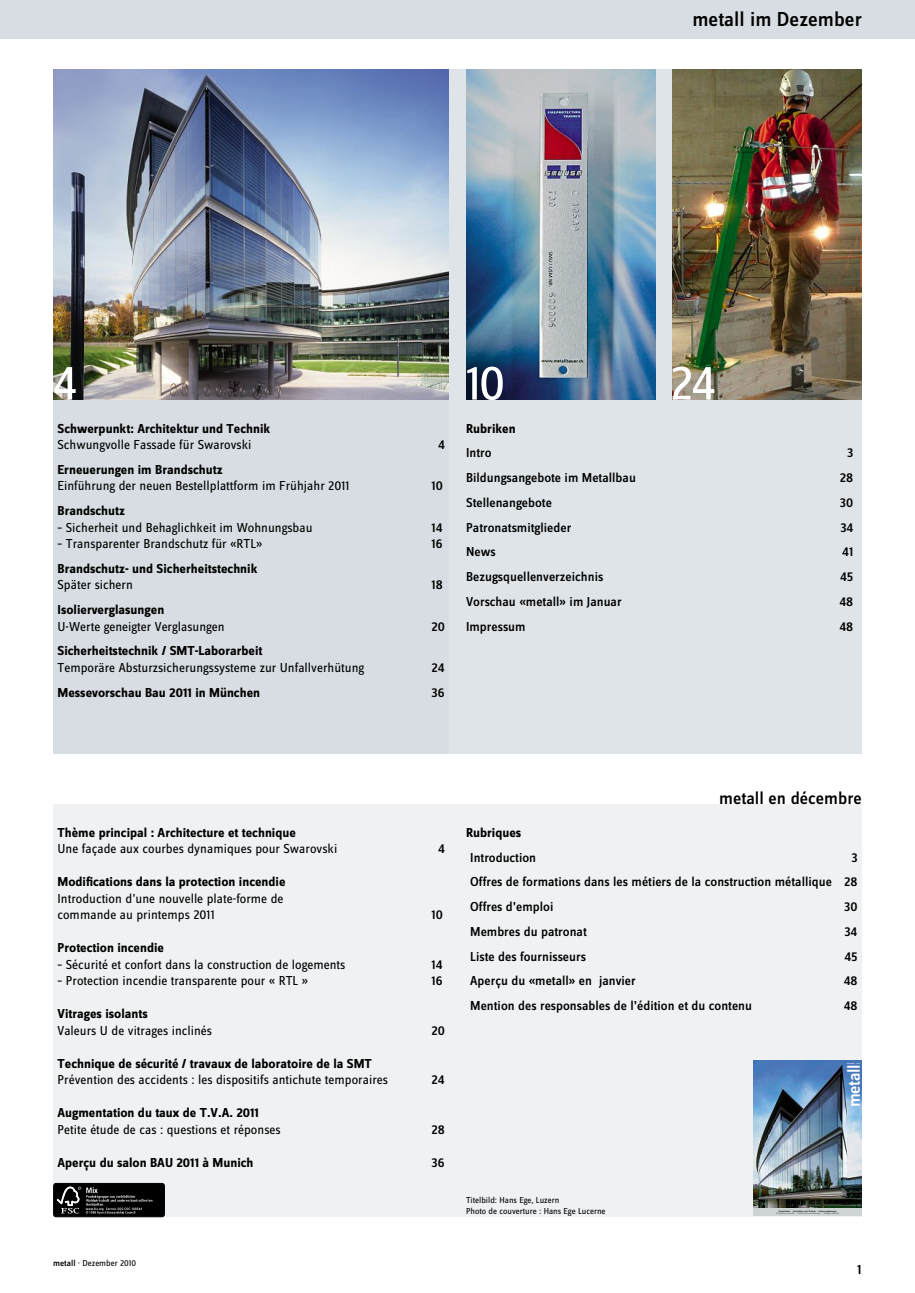
<style>
.page{position:relative;width:915px;height:1293px;background:#fff}
.page>*{position:absolute;margin:0;border:0;box-sizing:border-box;transform-origin:0 0}
.t1{font:51px "Zine Sans Dis Regular Roman OV QQSDMC";color:#fff}
.t2{font:21px "Zine Sans Dis Medium Roman OV HQSDMC";color:#000}
.t3{font:18px "Zine Sans Dis Medium Roman OV HQSDMC";color:#000}
.t4{font:18px "Zine Sans Dis Medium Roman OV HQSDMC";color:#fff}
.t5{font:14.25px "Zine Sans Dis Medium Roman OV HQSDMC";color:#000}
.t6{font:13.5px/16.5px "Zine Sans Dis Regular Roman OV QQSDMC";color:#000}
.t7{font:13.5px "Zine Sans Dis Bold Roman OV IQSDMC";color:#000}
.t8{font:13.5px/24.8px "Zine Sans Dis Medium Roman OV HQSDMC";color:#000;text-align:justify}
.t9{font:9px/10.5px "Zine Sans Dis Regular Roman OV QQSDMC";color:#000}
.t10{font:2.4px "Zine Sans Dis Medium Roman OV HQSDMC";color:#626262}
.t11{font:2.4px "Zine Sans Dis Medium Roman OV HQSDMC";color:#000}
.s1{font-family:"Zine Sans Dis Medium Roman OV HQSDMC"}
</style>
<div class="page">
<div style="left:0;top:0;width:914px;height:38px;background:#d7dde2"></div>
<div style="left:53px;top:804px;width:808px;height:412px;background:#eff1f2"></div>
<div style="left:449px;top:69px;width:412px;height:685px;background:#dfe4e8"></div>
<div style="left:53px;top:69px;width:396px;height:685px;background:#d7dde2"></div>
<img style="left:753px;top:1061px;width:108px;height:148px">
<div style="left:753px;top:1209px;width:108px;height:7px;background:#ced3d6"></div>
<svg style="left:53px;top:1183px;width:112px;height:34px;background:#1c1c1c"></svg>
<img style="left:466px;top:69px;width:189px;height:330px">
<img style="left:672px;top:69px;width:189px;height:330px">
<img style="left:53px;top:69px;width:396px;height:330px">
<h2 class="t2" style="left:692px;top:11px;width:171px">metall im dezember</h2>
<h1 class="t1" style="left:52px;top:352px;width:26px">4</h1>
<h1 class="t1" style="left:466px;top:352px;width:41px">10</h1>
<h1 class="t1" style="left:669px;top:352px;width:47px">24</h1>
<p class="t7" style="left:57px;top:424px;width:214px">Schwerpunkt: Architektur und Technik</p>
<p class="t6" style="left:57px;top:436px;width:195px">Schwungvolle Fassade für Swarovski</p>
<p class="t8" style="left:438px;top:434px;width:8px">4</p>
<p class="t7" style="left:57px;top:465px;width:167px">Erneuerungen im brandschutz</p>
<p class="t6" style="left:57px;top:477px;width:293px">Einführung der neuen Bestellplattform im Frühjahr 2011</p>
<p class="t8" style="left:431px;top:475px;width:13px">10</p>
<p class="t7" style="left:57px;top:506px;width:69px">brandschutz</p>
<p class="t6" style="left:57px;top:519px;width:256px">– Sicherheit und Behaglichkeit im Wohnungsbau</p>
<p class="t8" style="left:431px;top:516px;width:13px">14</p>
<p class="t6" style="left:57px;top:535px;width:206px">– Transparenter Brandschutz für «RTL»</p>
<p class="t8" style="left:431px;top:533px;width:13px">16</p>
<p class="t7" style="left:57px;top:564px;width:201px">brandschutz- und Sicherheitstechnik</p>
<p class="t6" style="left:57px;top:576px;width:77px">Später sichern</p>
<p class="t8" style="left:431px;top:574px;width:13px">18</p>
<p class="t7" style="left:57px;top:605px;width:108px">Isolierverglasungen</p>
<p class="t6" style="left:57px;top:618px;width:168px">U-Werte geneigter Verglasungen</p>
<p class="t8" style="left:431px;top:615px;width:15px">20</p>
<p class="t7" style="left:57px;top:646px;width:206px">Sicherheitstechnik / SmT-Laborarbeit</p>
<p class="t6" style="left:57px;top:659px;width:308px">Temporäre Absturzsicherungssysteme zur Unfallverhütung</p>
<p class="t8" style="left:431px;top:656px;width:15px">24</p>
<p class="t7" style="left:57px;top:688px;width:204px">messevorschau bau 2011 in münchen</p>
<p class="t8" style="left:431px;top:681px;width:15px">36</p>
<p class="t7" style="left:466px;top:424px;width:51px">rubriken</p>
<p class="t8" style="left:466px;top:442px;width:27px">intro</p>
<p class="t8" style="left:846px;top:442px;width:8px">3</p>
<p class="t8" style="left:466px;top:467px;width:171px">Bildungsangebote im metallbau</p>
<p class="t8" style="left:839px;top:467px;width:15px">28</p>
<p class="t8" style="left:466px;top:491px;width:87px">stellenangebote</p>
<p class="t8" style="left:839px;top:491px;width:15px">30</p>
<p class="t8" style="left:466px;top:516px;width:107px">Patronatsmitglieder</p>
<p class="t8" style="left:840px;top:516px;width:14px">34</p>
<p class="t8" style="left:466px;top:541px;width:31px">news</p>
<p class="t8" style="left:842px;top:541px;width:13px">41</p>
<p class="t8" style="left:466px;top:566px;width:139px">Bezugsquellenverzeichnis</p>
<p class="t8" style="left:839px;top:566px;width:15px">45</p>
<p class="t8" style="left:466px;top:590px;width:157px">vorschau «metall» im Januar</p>
<p class="t8" style="left:839px;top:590px;width:15px">48</p>
<p class="t8" style="left:466px;top:615px;width:61px">impressum</p>
<p class="t8" style="left:839px;top:615px;width:15px">48</p>
<p class="t7" style="left:57px;top:828px;width:240px">Thème principal : Architecture et technique</p>
<p class="t6" style="left:57px;top:840px;width:281px">Une façade aux courbes dynamiques pour Swarovski</p>
<p class="t8" style="left:438px;top:838px;width:8px">4</p>
<p class="t7" style="left:57px;top:877px;width:229px">modifications dans la protection incendie</p>
<p class="t6" style="left:57px;top:890px;width:227px">Introduction d’une nouvelle plate-forme de commande au printemps 2011</p>
<p class="t8" style="left:431px;top:904px;width:13px">10</p>
<p class="t7" style="left:57px;top:943px;width:108px">Protection incendie</p>
<p class="t6" style="left:57px;top:956px;width:289px">– Sécurité et confort dans la construction de logements</p>
<p class="t8" style="left:431px;top:953px;width:13px">14</p>
<p class="t6" style="left:57px;top:972px;width:252px">– Protection incendie transparente pour « RTL »</p>
<p class="t8" style="left:431px;top:970px;width:13px">16</p>
<p class="t7" style="left:57px;top:1009px;width:92px">Vitrages isolants</p>
<p class="t6" style="left:57px;top:1022px;width:156px">Valeurs U de vitrages inclinés</p>
<p class="t8" style="left:431px;top:1019px;width:15px">20</p>
<p class="t7" style="left:57px;top:1059px;width:316px">Technique de sécurité / travaux de laboratoire de la SmT</p>
<p class="t6" style="left:57px;top:1071px;width:332px">Prévention des accidents : les dispositifs antichute temporaires</p>
<p class="t8" style="left:431px;top:1069px;width:15px">24</p>
<p class="t7" style="left:57px;top:1108px;width:203px">Augmentation du taux de T.V.A. 2011</p>
<p class="t6" style="left:57px;top:1121px;width:224px">Petite étude de cas : questions et réponses</p>
<p class="t8" style="left:431px;top:1118px;width:15px">28</p>
<p class="t7" style="left:57px;top:1158px;width:197px">Aperçu du salon bAU 2011 à munich</p>
<p class="t8" style="left:431px;top:1151px;width:15px">36</p>
<p class="t9" style="left:53px;top:1257px;width:84px"><span class="s1">metall</span> · Dezember 2010</p>
<h3 class="t3" style="left:718px;top:791px;width:144px">metall en décembre</h3>
<p class="t7" style="left:466px;top:828px;width:57px">rubriques</p>
<p class="t8" style="left:470px;top:846px;width:67px">introduction</p>
<p class="t8" style="left:470px;top:846px;width:388px;text-indent:381px">3 offres de formations dans les métiers de la construction métallique 28 offres d’emploi</p>
<p class="t8" style="left:843px;top:895px;width:15px">30</p>
<p class="t8" style="left:470px;top:920px;width:118px">membres du patronat</p>
<p class="t8" style="left:844px;top:920px;width:14px">34</p>
<p class="t8" style="left:470px;top:945px;width:117px">liste des fournisseurs</p>
<p class="t8" style="left:844px;top:945px;width:15px">45</p>
<p class="t8" style="left:470px;top:970px;width:167px">aperçu du «metall» en janvier</p>
<p class="t8" style="left:843px;top:970px;width:15px">48</p>
<p class="t8" style="left:470px;top:994px;width:283px">mention des responsables de l’édition et du contenu</p>
<p class="t8" style="left:843px;top:994px;width:15px">48</p>
<p class="t9" style="left:466px;top:1194px;width:141px">Titelbild: Hans Ege, Luzern<br>Photo de couverture : Hans Ege Lucerne</p>
<h3 class="t4" style="left:846px;top:1107px;width:44px;rotate:-90deg">metall</h3>
<p class="t11" style="left:778px;top:1209px;width:59px">Brandschutz · architektur und technik · isolierverglasungen</p>
<p class="t10" style="left:776px;top:1212px;width:64px">Protection incendie · architecture et technique · vitrages isolants</p>
<p class="t5" style="left:857px;top:1264px;width:6px">1</p>
</div>
